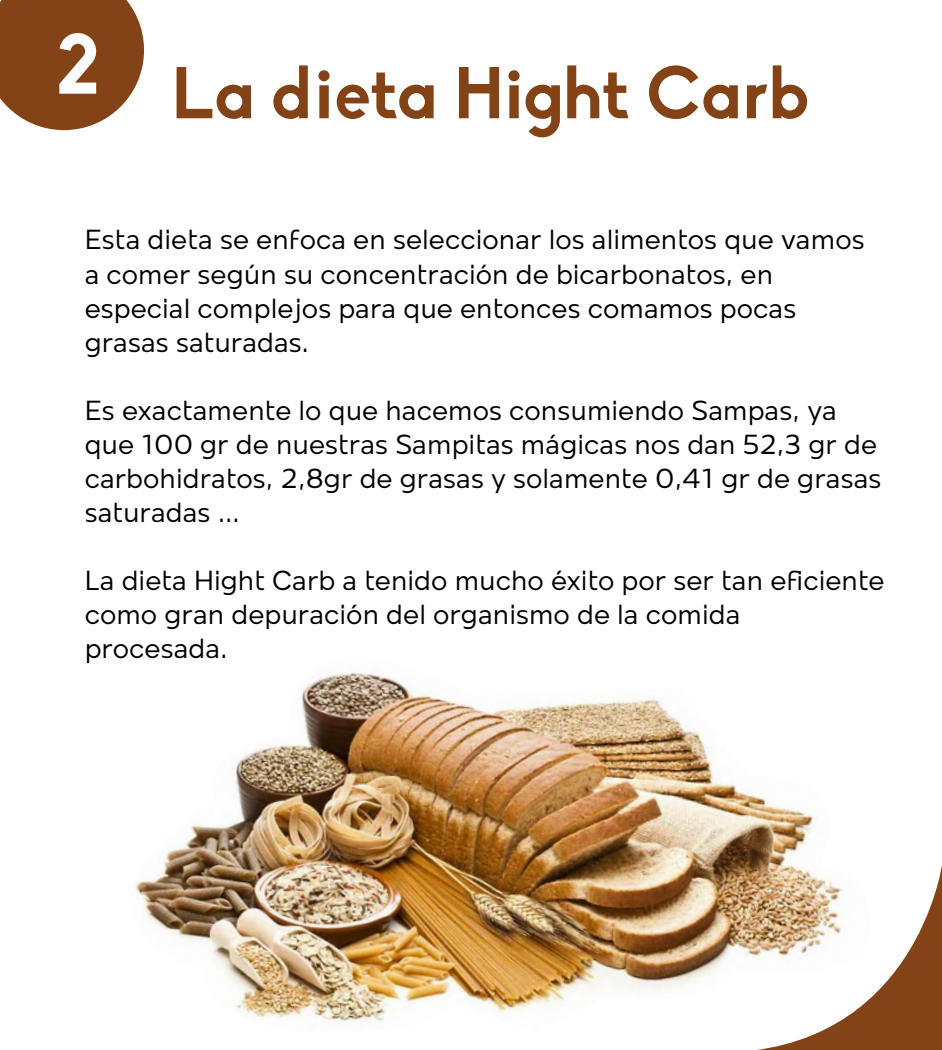
<style>
.page{position:relative;width:942px;height:1050px;background:#fff}
.page>*{position:absolute;margin:0;border:0;box-sizing:border-box;transform-origin:0 0}
.t1{font:700 84px "Biko";color:#fff}
.t2{font:700 72px "Biko";color:#844317}
.t3{font:28.35px/34px "Mollen Personal Use";color:#000}
</style>
<div class="page">
<svg style="left:0;top:1px;width:144px;height:129px;background:#925831"></svg>
<hr style="left:0;top:0;width:191px;height:1px;background:#5d5d5d">
<img style="left:134px;top:672px;width:682px;height:351px">
<svg style="left:718px;top:865px;width:224px;height:185px"></svg>
<h1 class="t1" style="left:57px;top:14px;width:44px">2</h1>
<h2 class="t2" style="left:171px;top:50px;width:640px">La dieta Hight Carb</h2>
<p class="t3" style="left:85px;top:223px;width:782px">Esta dieta se enfoca en seleccionar los alimentos que vamos a comer según su concentración de bicarbonatos, en especial complejos para que entonces comamos pocas grasas saturadas.</p>
<p class="t3" style="left:85px;top:393px;width:798px">Es exactamente lo que hacemos consumiendo Sampas, ya que 100 gr de nuestras Sampitas mágicas nos dan 52,3 gr de carbohidratos, 2,8gr de grasas y solamente 0,41 gr de grasas saturadas …</p>
<p class="t3" style="left:85px;top:563px;width:802px">La dieta Hight Carb a tenido mucho éxito por ser tan eficiente como gran depuración del organismo de la comida procesada.</p>
</div>
